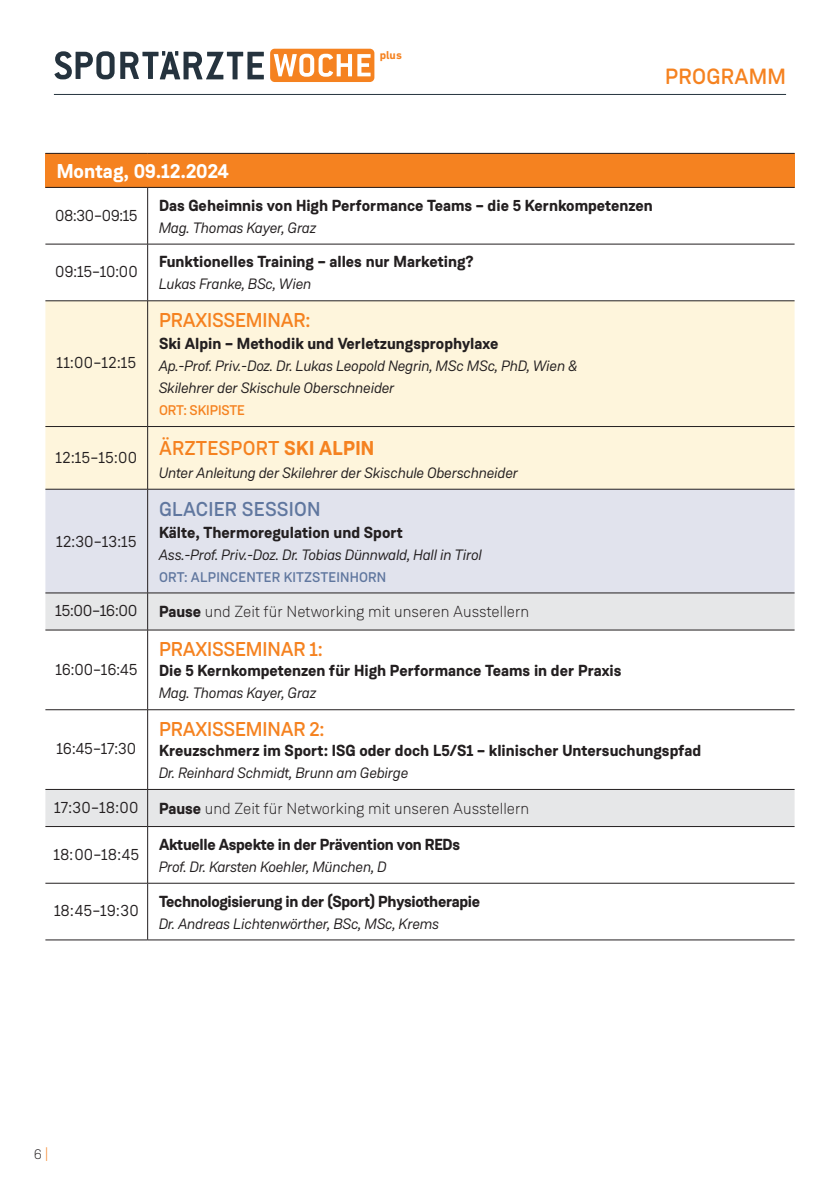
<style>
.page{position:relative;width:840px;height:1191px;background:#fff}
.page>*{position:absolute;margin:0;border:0;box-sizing:border-box;transform-origin:0 0}
.t1{font:500 22px "Weissenhof Grotesk";letter-spacing:.01em;color:#f58220}
.t2{font:500 20px "Weissenhof Grotesk";letter-spacing:-.01em;color:#f58220}
.t3{font:700 20px "Weissenhof Grotesk";color:#fff}
.t4{font:500 20px "Weissenhof Grotesk";letter-spacing:.01em;color:#60779f}
.t5{font:700 16px "Weissenhof Grotesk";color:#231f20}
.t6{font:16px "Weissenhof Grotesk";letter-spacing:-.005em;color:#231f20}
.t7{font:300 16px "Weissenhof Grotesk";color:#231f20}
.t8{font:700 16px "Weissenhof Grotesk";letter-spacing:-.02em;color:#231f20}
.t9{font:italic 15px/22px "Weissenhof Grotesk";letter-spacing:-.02em;color:#231f20}
.t10{font:500 14px "Weissenhof Grotesk";letter-spacing:.01em;color:#60779f}
.t11{font:500 14px "Weissenhof Grotesk";letter-spacing:-.01em;color:#f58220}
.t12{font:300 14px "Weissenhof Grotesk";color:#231f20}
.t13{font:700 11.6px "DIN Next LT Pro";color:#f58220}
.s1{font-weight:700}
.s2{color:#f58220}
</style>
<div class="page">
<hr style="left:54px;top:94px;width:731px;height:1px;background:#25333e">
<div style="left:270px;top:49px;width:104px;height:33px;background:#f58220;border-radius:5px"></div>
<svg style="left:273px;top:54px;width:97px;height:23px"></svg>
<svg style="left:54px;top:51px;width:60px;height:28px"></svg>
<svg style="left:120px;top:51px;width:144px;height:28px"></svg>
<div style="left:45px;top:153px;width:749px;height:34px;background:#f58220"></div>
<svg style="left:45px;top:301px;width:749px;height:188px;background:#fbf2da"></svg>
<div style="left:45px;top:490px;width:749px;height:102px;background:#e1e3ed"></div>
<svg style="left:45px;top:593px;width:749px;height:233px"></svg>
<hr style="left:45px;top:153px;width:102px;height:1px;background:#231f20">
<hr style="left:147px;top:153px;width:647px;height:1px;background:#231f20">
<hr style="left:45px;top:187px;width:102px;height:1px;background:#231f20">
<hr style="left:147px;top:187px;width:647px;height:1px;background:#231f20">
<hr style="left:45px;top:244px;width:102px;height:1px;background:#231f20">
<hr style="left:147px;top:244px;width:647px;height:1px;background:#231f20">
<hr style="left:45px;top:300px;width:102px;height:1px;background:#231f20">
<hr style="left:147px;top:300px;width:647px;height:1px;background:#231f20">
<hr style="left:45px;top:426px;width:102px;height:1px;background:#231f20">
<hr style="left:147px;top:426px;width:647px;height:1px;background:#231f20">
<hr style="left:45px;top:489px;width:102px;height:1px;background:#231f20">
<hr style="left:147px;top:489px;width:647px;height:1px;background:#231f20">
<hr style="left:45px;top:592px;width:102px;height:1px;background:#231f20">
<hr style="left:147px;top:592px;width:647px;height:1px;background:#231f20">
<hr style="left:45px;top:629px;width:102px;height:1px;background:#231f20">
<hr style="left:147px;top:629px;width:647px;height:1px;background:#231f20">
<hr style="left:45px;top:709px;width:102px;height:1px;background:#231f20">
<hr style="left:147px;top:709px;width:647px;height:1px;background:#231f20">
<hr style="left:45px;top:789px;width:102px;height:1px;background:#231f20">
<hr style="left:147px;top:789px;width:647px;height:1px;background:#231f20">
<hr style="left:45px;top:826px;width:102px;height:1px;background:#231f20">
<hr style="left:147px;top:826px;width:647px;height:1px;background:#231f20">
<hr style="left:45px;top:883px;width:102px;height:1px;background:#231f20">
<hr style="left:147px;top:883px;width:647px;height:1px;background:#231f20">
<hr style="left:45px;top:939px;width:102px;height:1px;background:#231f20">
<hr style="left:147px;top:939px;width:647px;height:1px;background:#231f20">
<hr style="left:147px;top:188px;width:1px;height:56px;background:#231f20">
<hr style="left:147px;top:244px;width:1px;height:56px;background:#231f20">
<hr style="left:147px;top:301px;width:1px;height:125px;background:#231f20">
<hr style="left:147px;top:427px;width:1px;height:62px;background:#231f20">
<hr style="left:147px;top:489px;width:1px;height:103px;background:#231f20">
<hr style="left:147px;top:593px;width:1px;height:37px;background:#231f20">
<hr style="left:147px;top:630px;width:1px;height:79px;background:#231f20">
<hr style="left:147px;top:710px;width:1px;height:79px;background:#231f20">
<hr style="left:147px;top:789px;width:1px;height:37px;background:#231f20">
<hr style="left:147px;top:826px;width:1px;height:57px;background:#231f20">
<hr style="left:147px;top:883px;width:1px;height:56px;background:#231f20">
<p class="t13" style="left:379px;top:49px;width:24px">plus</p>
<h1 class="t1" style="left:664px;top:62px;width:122px">PROGRAMM</h1>
<h2 class="t3" style="left:57px;top:158px;width:173px">Montag, 09.12.2024</h2>
<p class="t6" style="left:55px;top:205px;width:84px">08:30–09:15</p>
<p class="t5" style="left:159px;top:195px;width:495px">Das Geheimnis von High Performance Teams – die 5 Kernkompetenzen</p>
<p class="t9" style="left:159px;top:216px;width:159px">Mag. Thomas Kayer, Graz</p>
<p class="t6" style="left:55px;top:262px;width:84px">09:15–10:00</p>
<p class="t5" style="left:159px;top:252px;width:316px">Funktionelles Training – alles nur Marketing?</p>
<p class="t9" style="left:159px;top:273px;width:154px">Lukas Franke, BSc, Wien</p>
<h2 class="t2" style="left:159px;top:308px;width:153px">PRAXISSEMINAR:</h2>
<p class="t5" style="left:159px;top:333px;width:341px">Ski Alpin – Methodik und Verletzungsprophylaxe</p>
<p class="t9" style="left:159px;top:355px;width:420px">Ap.-Prof. Priv.-Doz. Dr. Lukas Leopold Negrin, MSc MSc, PhD, Wien &amp;<br>Skilehrer der Skischule Oberschneider</p>
<p class="t11" style="left:159px;top:402px;width:87px">ORT: SKIPISTE</p>
<p class="t6" style="left:55px;top:447px;width:320px">12:15–15:00 <sup>ÄRZTESPORT</sup> <sup>SKI</sup> <sup>ALPIN</sup></p>
<p class="t9" style="left:159px;top:461px;width:361px">Unter Anleitung der Skilehrer der Skischule Oberschneider</p>
<p class="t6" style="left:56px;top:353px;width:81px">11:00–12:15</p>
<p class="t6" style="left:56px;top:532px;width:82px">12:30–13:15</p>
<h2 class="t4" style="left:159px;top:496px;width:163px">GLACIER SESSION</h2>
<p class="t5" style="left:159px;top:522px;width:245px">Kälte, Thermoregulation und Sport</p>
<p class="t9" style="left:159px;top:543px;width:325px">Ass.-Prof. Priv.-Doz. Dr. Tobias Dünnwald, Hall in Tirol</p>
<p class="t10" style="left:159px;top:568px;width:228px">ORT: ALPINCENTER KITZSTEINHORN</p>
<p class="t6" style="left:55px;top:601px;width:84px">15:00–16:00</p>
<p class="t7" style="left:159px;top:602px;width:371px"><span class="s1">Pause</span> und Zeit für Networking mit unseren Ausstellern</p>
<p class="t6" style="left:55px;top:659px;width:84px">16:00–16:45</p>
<h2 class="t2" style="left:159px;top:637px;width:165px">PRAXISSEMINAR 1:</h2>
<p class="t5" style="left:159px;top:661px;width:463px">Die 5 Kernkompetenzen für High Performance Teams in der Praxis</p>
<p class="t9" style="left:159px;top:682px;width:159px">Mag. Thomas Kayer, Graz</p>
<p class="t6" style="left:56px;top:739px;width:81px">16:45–17:30</p>
<h2 class="t2" style="left:159px;top:717px;width:167px">PRAXISSEMINAR 2:</h2>
<p class="t5" style="left:159px;top:740px;width:543px">Kreuzschmerz im Sport: ISG oder doch L5/S1 – klinischer Untersuchungspfad</p>
<p class="t9" style="left:159px;top:762px;width:251px">Dr. Reinhard Schmidt, Brunn am Gebirge</p>
<p class="t6" style="left:54px;top:797px;width:86px">17:30–18:00</p>
<p class="t7" style="left:159px;top:799px;width:371px"><span class="s1">Pause</span> und Zeit für Networking mit unseren Ausstellern</p>
<p class="t6" style="left:54px;top:844px;width:87px">18:00–18:45</p>
<p class="t8" style="left:159px;top:834px;width:302px">Aktuelle Aspekte in der Prävention von REDs</p>
<p class="t9" style="left:159px;top:855px;width:229px">Prof. Dr. Karsten Koehler, München, D</p>
<p class="t6" style="left:54px;top:901px;width:86px">18:45–19:30</p>
<p class="t8" style="left:159px;top:891px;width:322px">Technologisierung in der (Sport) Physiotherapie</p>
<p class="t9" style="left:159px;top:912px;width:282px">Dr. Andreas Lichtenwörther, BSc, MSc, Krems</p>
<p class="t12" style="left:34px;top:1145px;width:16px">6 <span class="s2">|</span></p>
</div>
